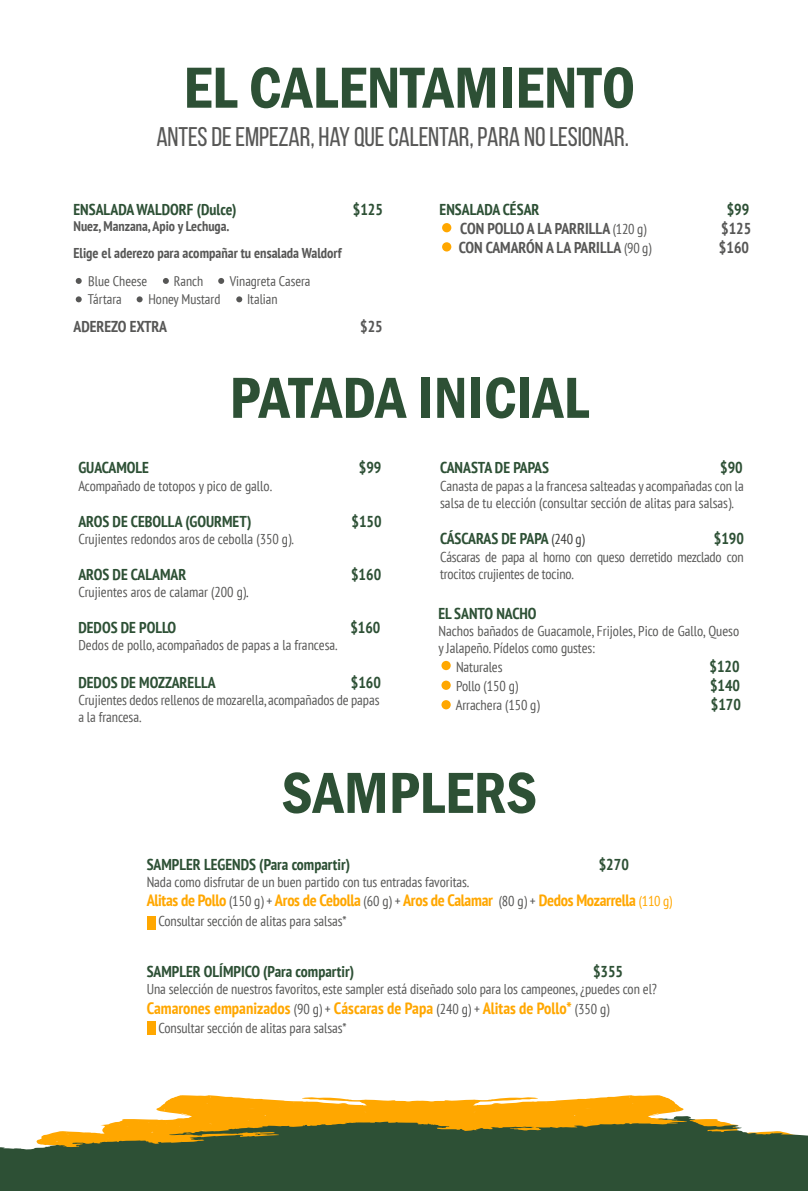
<style>
.page{position:relative;width:808px;height:1191px;background:#fff}
.page>*{position:absolute;margin:0;border:0;box-sizing:border-box;transform-origin:0 0}
.t1{font:600 condensed 60px "Franklin Gothic";color:#2d5035}
.t2{font:27px "Bebas Neue";letter-spacing:-.005em;color:#575756}
.t3{font:700 condensed 16.35px "PT Sans";letter-spacing:-.02em;color:#ffa700}
.t4{font:700 condensed 16.35px "PT Sans";color:#ffa700}
.t5{font:700 condensed 15.75px "PT Sans";color:#2d5035}
.t6{font:700 condensed 15.75px "PT Sans";color:#575756}
.t7{font:condensed 14.25px/17.1px "PT Sans";letter-spacing:-.005em;color:#575756}
.t8{font:700 condensed 14.25px "PT Sans";color:#575756}
.t9{font:condensed 13.95px "PT Sans";color:#575756}
.t10{font:700 condensed 13.95px "PT Sans";color:#575756}
.s1{font-weight:400;font-size:14.25px}
.s2{color:#3c3c3b}
.s3{font-weight:400;font-size:14.25px;color:#3c3c3b}
.s4{font-weight:400;font-size:14.25px;color:#575756}
</style>
<div class="page">
<div style="left:442px;top:223px;width:9px;height:9px;background:#ffa700;border-radius:50%"></div>
<div style="left:442px;top:242px;width:9px;height:9px;background:#ffa700;border-radius:50%"></div>
<svg style="left:76px;top:278px;width:6px;height:6px"></svg>
<svg style="left:76px;top:296px;width:6px;height:6px"></svg>
<svg style="left:137px;top:296px;width:6px;height:6px"></svg>
<svg style="left:236px;top:296px;width:6px;height:6px"></svg>
<svg style="left:163px;top:278px;width:6px;height:6px"></svg>
<svg style="left:218px;top:278px;width:6px;height:6px"></svg>
<div style="left:441px;top:661px;width:10px;height:9px;background:#ffa700;border-radius:50%"></div>
<svg style="left:441px;top:680px;width:10px;height:10px"></svg>
<div style="left:441px;top:700px;width:10px;height:9px;background:#ffa700;border-radius:50%"></div>
<div style="left:147px;top:1021px;width:9px;height:14px;background:#ffa700"></div>
<div style="left:147px;top:916px;width:9px;height:14px;background:#ffa700"></div>
<svg style="left:156px;top:1095px;width:528px;height:21px;fill:#ffa700"></svg>
<svg style="left:0;top:1116px;width:808px;height:75px;fill:#2d5035"></svg>
<h1 class="t1" style="left:183px;top:48px;width:453px">EL CALENTAMIENTO</h1>
<h2 class="t2" style="left:156px;top:122px;width:474px">ANTES DE EMPEZAR, HAY QUE CALENTAR, PARA NO LESIONAR.</h2>
<p class="t5" style="left:73px;top:199px;width:165px">ENSALADA WALDORF (Dulce)</p>
<p class="t5" style="left:353px;top:199px;width:32px">$125</p>
<p class="t10" style="left:73px;top:217px;width:157px">Nuez, Manzana, Apio y Lechuga.</p>
<p class="t8" style="left:73px;top:244px;width:269px">Elige el aderezo para acompañar tu ensalada Waldorf</p>
<p class="t9" style="left:88px;top:272px;width:61px">Blue Cheese</p>
<p class="t9" style="left:174px;top:272px;width:31px">Ranch</p>
<p class="t9" style="left:230px;top:272px;width:82px">Vinagreta Casera</p>
<p class="t9" style="left:88px;top:290px;width:35px">Tártara</p>
<p class="t9" style="left:148px;top:290px;width:73px">Honey Mustard</p>
<p class="t9" style="left:247px;top:290px;width:32px">Italian</p>
<p class="t6" style="left:73px;top:316px;width:95px">ADEREZO EXTRA</p>
<p class="t6" style="left:360px;top:316px;width:24px">$25</p>
<p class="t5" style="left:440px;top:199px;width:101px">ENSALADA CÉSAR</p>
<p class="t5" style="left:727px;top:199px;width:24px">$99</p>
<p class="t6" style="left:460px;top:218px;width:188px">CON POLLO A LA PARRILLA <span class="s1">(120 g)</span></p>
<p class="t6" style="left:721px;top:218px;width:32px">$125</p>
<p class="t6" style="left:459px;top:237px;width:194px">CON CAMARÓN A LA PARILLA <span class="s1">(90 g)</span></p>
<p class="t6" style="left:719px;top:237px;width:32px">$160</p>
<h1 class="t1" style="left:229px;top:358px;width:361px">PATADA INICIAL</h1>
<p class="t5" style="left:78px;top:457px;width:72px">GUACAMOLE</p>
<p class="t5" style="left:359px;top:457px;width:24px">$99</p>
<p class="t7" style="left:78px;top:477px;width:195px">Acompañado de totopos y pico de gallo.</p>
<p class="t5" style="left:78px;top:511px;width:174px">AROS DE CEBOLLA (GOURMET)</p>
<p class="t5" style="left:351px;top:511px;width:32px">$150</p>
<p class="t7" style="left:78px;top:530px;width:217px">Crujientes redondos aros de cebolla (350 g).</p>
<p class="t5" style="left:78px;top:564px;width:110px">AROS DE CALAMAR</p>
<p class="t5" style="left:351px;top:564px;width:32px">$160</p>
<p class="t7" style="left:78px;top:583px;width:172px">Crujientes aros de calamar (200 g)<span class="s2">.</span></p>
<p class="t5" style="left:78px;top:617px;width:99px">DEDOS DE POLLO</p>
<p class="t5" style="left:350px;top:617px;width:32px">$160</p>
<p class="t7" style="left:78px;top:636px;width:261px">Dedos de pollo, acompañados de papas a la francesa.</p>
<p class="t5" style="left:78px;top:672px;width:139px">DEDOS DE MOZZARELLA</p>
<p class="t5" style="left:351px;top:672px;width:32px">$160</p>
<p class="t7" style="left:78px;top:691px;width:303px">Crujientes dedos rellenos de mozarella, acompañados de papas a la francesa.</p>
<p class="t5" style="left:440px;top:457px;width:110px">CANASTA DE PAPAS</p>
<p class="t5" style="left:720px;top:457px;width:24px">$90</p>
<p class="t7" style="left:440px;top:477px;width:305px">Canasta de papas a la francesa salteadas y acompañadas con la salsa de tu elección (consultar sección de alitas para salsas).</p>
<p class="t5" style="left:440px;top:528px;width:146px">CÁSCARAS DE PAPA <span class="s3">(240 g)</span></p>
<p class="t5" style="left:714px;top:528px;width:32px">$190</p>
<p class="t7" style="left:440px;top:548px;width:305px">Cáscaras de papa al horno con queso derretido mezclado con trocitos crujientes de tocino.</p>
<p class="t5" style="left:438px;top:603px;width:100px">EL SANTO NACHO</p>
<p class="t7" style="left:438px;top:622px;width:302px">Nachos bañados de Guacamole, Frijoles, Pico de Gallo, Queso y Jalapeño. Pídelos como gustes:</p>
<p class="t7" style="left:456px;top:658px;width:48px">Naturales</p>
<p class="t5" style="left:709px;top:656px;width:32px">$120</p>
<p class="t7" style="left:456px;top:677px;width:64px">Pollo (150 g)</p>
<p class="t5" style="left:710px;top:675px;width:32px">$140</p>
<p class="t7" style="left:456px;top:696px;width:86px">Arrachera (150 g)</p>
<p class="t5" style="left:711px;top:694px;width:32px">$170</p>
<h1 class="t1" style="left:282px;top:752px;width:257px">SAMPLERS</h1>
<p class="t5" style="left:147px;top:853px;width:205px">SAMPLER LEGENDS (Para compartir)</p>
<p class="t5" style="left:599px;top:853px;width:32px">$270</p>
<p class="t7" style="left:147px;top:873px;width:324px">Nada como disfrutar de un buen partido con tus entradas favoritas.</p>
<p class="t3" style="left:147px;top:890px;width:527px">Alitas de Pollo <span class="s4">(150 g) +</span> Aros de Cebolla <span class="s4">(60 g) +</span> Aros de Calamar <span class="s4">(80 g) +</span> Dedos Mozarrella <span class="s1">(110 g)</span></p>
<p class="t7" style="left:158px;top:912px;width:190px">Consultar sección de alitas para salsas*</p>
<p class="t5" style="left:147px;top:961px;width:209px">SAMPLER OLÍMPICO (Para compartir)</p>
<p class="t5" style="left:593px;top:961px;width:32px">$355</p>
<p class="t7" style="left:147px;top:980px;width:512px">Una selección de nuestros favoritos, este sampler está diseñado solo para los campeones, ¿puedes con el?</p>
<p class="t4" style="left:147px;top:997px;width:464px">Camarones empanizados <span class="s4">(90 g) +</span> Cáscaras de Papa <span class="s4">(240 g) +</span> Alitas de Pollo* <span class="s4">(350 g)</span></p>
<p class="t7" style="left:158px;top:1019px;width:190px">Consultar sección de alitas para salsas*</p>
</div>
